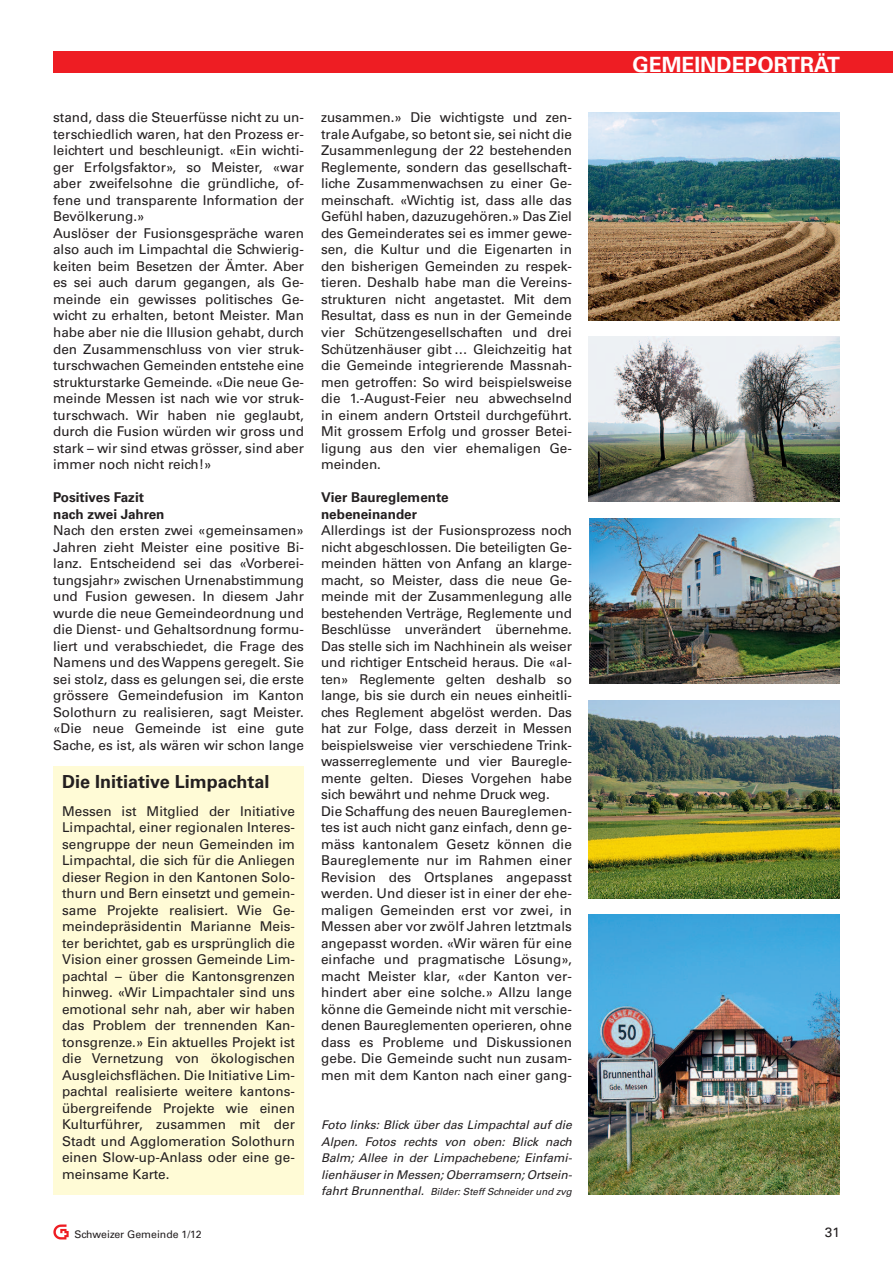
<style>
.page{position:relative;width:893px;height:1263px;background:#fff}
.page>*{position:absolute;margin:0;border:0;box-sizing:border-box;transform-origin:0 0}
.t1{font:700 21px "Univers LT Std";color:#fff}
.t2{font:700 18px "Univers LT Std";color:#231f20}
.t3{font:13.5px/16.5px "Univers LT Std";color:#231f20;text-align:justify}
.t4{font:700 13.5px/16.5px "Univers LT Std";color:#231f20}
.t5{font:italic 12px/16.5px "Univers LT Std";color:#231f20;text-align:justify}
.t6{font:10.5px "Univers LT Std";color:#231f20}
.t7{font:italic 9.75px "Univers LT Std";color:#231f20}
.s1{font-size:12px}
</style>
<div class="page">
<div style="left:53px;top:51px;width:840px;height:21px;background:#ee1d23"></div>
<img style="left:53px;top:1224px;width:16px;height:16px">
<img style="left:589px;top:113px;width:251px;height:207px">
<img style="left:589px;top:337px;width:251px;height:165px">
<img style="left:589px;top:518px;width:251px;height:165px">
<img style="left:589px;top:914px;width:251px;height:281px">
<img style="left:589px;top:700px;width:251px;height:198px">
<div style="left:53px;top:766px;width:251px;height:429px;background:#fffbd6"></div>
<p class="t3" style="left:53px;top:111px;width:252px;text-align:left">stand, dass die Steuerfüsse nicht zu un&shy;terschiedlich waren, hat den Prozess er&shy;leichtert und beschleunigt. «Ein wichti&shy;ger Erfolgsfaktor», so Meister, «war aber zweifelsohne die gründliche, of&shy;fene und transparente Information der Bevölkerung.»<br>Auslöser der Fusionsgespräche waren also auch im Limpachtal die Schwierig&shy;keiten beim Besetzen der Ämter. Aber es sei auch darum gegangen, als Ge&shy;meinde ein gewisses politisches Ge&shy;wicht zu erhalten, betont Meister. Man habe aber nie die Illusion gehabt, durch den Zusammenschluss von vier struk&shy;turschwachen Gemeinden entstehe eine strukturstarke Gemeinde. «Die neue Ge&shy;meinde Messen ist nach wie vor struk&shy;turschwach. Wir haben nie geglaubt, durch die Fusion würden wir gross und stark – wir sind etwas grösser, sind aber immer noch nicht reich!»</p>
<p class="t4" style="left:53px;top:490px;width:113px">Positives Fazit nach zwei Jahren</p>
<p class="t3" style="left:53px;top:523px;width:252px">Nach den ersten zwei «gemeinsamen» Jahren zieht Meister eine positive Bi&shy;lanz. Entscheidend sei das «Vorberei&shy;tungsjahr» zwischen Urnenabstimmung und Fusion gewesen. In diesem Jahr wurde die neue Gemeindeordnung und die Dienst- und Gehaltsordnung formu&shy;liert und verabschiedet, die Frage des Namens und desWappens geregelt. Sie sei stolz, dass es gelungen sei, die erste grössere Gemeindefusion im Kanton Solothurn zu realisieren, sagt Meister. «Die neue Gemeinde ist eine gute Sache, es ist, als wären wir schon lange</p>
<h2 class="t2" style="left:62px;top:775px;width:209px">Die Initiative Limpachtal</h2>
<p class="t3" style="left:62px;top:804px;width:235px">Messen ist Mitglied der Initiative Limpachtal, einer regionalen Interes&shy;sengruppe der neun Gemeinden im Limpachtal, die sich für die Anliegen dieser Region in den Kantonen Solo&shy;thurn und Bern einsetzt und gemein&shy;same Projekte realisiert. Wie Ge&shy;meindepräsidentin Marianne Meis&shy;ter berichtet, gab es ursprünglich die Vision einer grossen Gemeinde Lim&shy;pachtal – über die Kantonsgrenzen hinweg. «Wir Limpachtaler sind uns emotional sehr nah, aber wir haben das Problem der trennenden Kan&shy;tonsgrenze.» Ein aktuelles Projekt ist die Vernetzung von ökologischen Ausgleichsflächen. Die Initiative Lim&shy;pachtal realisierte weitere kantons&shy;übergreifende Projekte wie einen Kulturführer, zusammen mit der Stadt und Agglomeration Solothurn einen Slow-up-Anlass oder eine ge&shy;meinsame Karte.</p>
<p class="t3" style="left:321px;top:111px;width:252px">zusammen.» Die wichtigste und zen&shy;trale Aufgabe, so betont sie, sei nicht die Zusammenlegung der 22 bestehenden Reglemente, sondern das gesellschaft&shy;liche Zusammenwachsen zu einer Ge&shy;meinschaft. «Wichtig ist, dass alle das Gefühl haben, dazuzugehören.» Das Ziel des Gemeinderates sei es immer gewe&shy;sen, die Kultur und die Eigenarten in den bisherigen Gemeinden zu respek&shy;tieren. Deshalb habe man die Vereins&shy;strukturen nicht angetastet. Mit dem Resultat, dass es nun in der Gemeinde vier Schützengesellschaften und drei Schützenhäuser gibt … Gleichzeitig hat die Gemeinde integrierende Massnah&shy;men getroffen: So wird beispielsweise die 1.-August-Feier neu abwechselnd in einem andern Ortsteil durchgeführt.<br>Mit grossem Erfolg und grosser Betei&shy;ligung aus den vier ehemaligen Ge&shy;meinden.</p>
<p class="t4" style="left:321px;top:490px;width:129px">Vier Baureglemente nebeneinander</p>
<p class="t3" style="left:321px;top:523px;width:252px;text-align:left">Allerdings ist der Fusionsprozess noch nicht abgeschlossen. Die beteiligten Ge&shy;meinden hätten von Anfang an klarge&shy;macht, so Meister, dass die neue Ge&shy;meinde mit der Zusammenlegung alle bestehenden Verträge, Reglemente und Beschlüsse unverändert übernehme.<br>Das stelle sich im Nachhinein als weiser und richtiger Entscheid heraus. Die «al&shy;ten» Reglemente gelten deshalb so lange, bis sie durch ein neues einheitli&shy;ches Reglement abgelöst werden. Das hat zur Folge, dass derzeit in Messen beispielsweise vier verschiedene Trink&shy;wasserreglemente und vier Bauregle&shy;mente gelten. Dieses Vorgehen habe sich bewährt und nehme Druck weg.<br>Die Schaffung des neuen Baureglemen&shy;tes ist auch nicht ganz einfach, denn ge&shy;mäss kantonalem Gesetz können die Baureglemente nur im Rahmen einer Revision des Ortsplanes angepasst werden. Und dieser ist in einer der ehe&shy;maligen Gemeinden erst vor zwei, in Messen aber vor zwölf Jahren letztmals angepasst worden. «Wir wären für eine einfache und pragmatische Lösung», macht Meister klar, «der Kanton ver&shy;hindert aber eine solche.» Allzu lange könne die Gemeinde nicht mit verschie&shy;denen Baureglementen operieren, ohne dass es Probleme und Diskussionen gebe. Die Gemeinde sucht nun zusam&shy;men mit dem Kanton nach einer gang-</p>
<p class="t5" style="left:321px;top:1118px;width:252px">Foto links: Blick über das Limpachtal auf die Alpen. Fotos rechts von oben: Blick nach Balm; Allee in der Limpachebene; Einfami&shy;lienhäuser in Messen; Oberramsern; Ortsein-</p>
<p class="t7" style="left:321px;top:1188px;width:252px"><span class="s1">fahrt Brunnenthal.</span> Bilder: Steff Schneider und zvg</p>
<h1 class="t1" style="left:633px;top:57px;width:209px">GEMEINDEPORTRÄT</h1>
<p class="t6" style="left:75px;top:1230px;width:129px">Schweizer Gemeinde 1/12</p>
<p class="t3" style="left:825px;top:1225px;width:17px">31</p>
</div>
